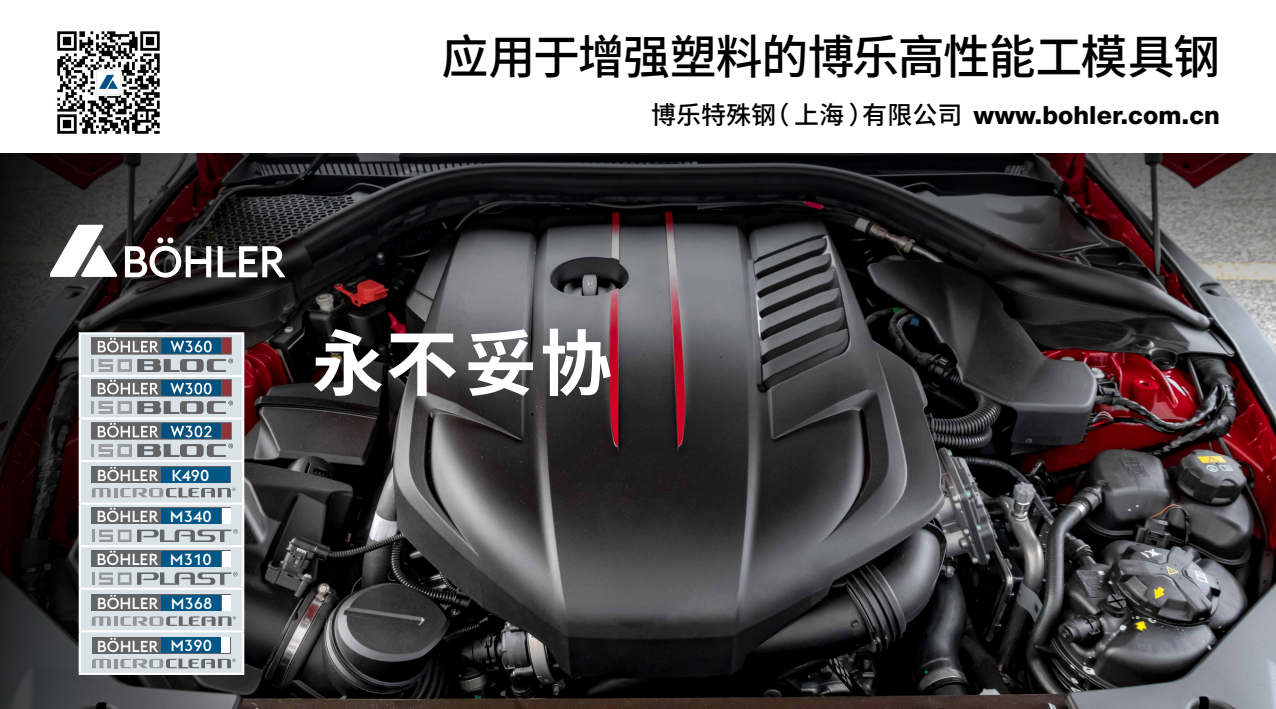
<style>
.page{position:relative;width:1276px;height:709px;background:#fff}
.page>*{position:absolute;margin:0;border:0;box-sizing:border-box;transform-origin:0 0}
.t1{font:700 72px "Source Han Sans CN";color:#fff}
.t2{font:500 47px "Source Han Sans CN";letter-spacing:-.03em;color:#000}
.t3{font:800 25px "Helvetica Neue LT Std";color:#000}
.t4{font:500 15.8px "voestalpine";color:#fff}
.t5{font:500 15.78px "voestalpine";color:#fff}
.t6{font:500 15.7px "voestalpine";color:#fff}
.t7{font:500 15.68px "voestalpine";color:#fff}
.s1{font-family:"Source Han Sans CN";font-weight:500}
</style>
<div class="page">
<img style="left:347px;top:422px;width:929px;height:287px">
<svg style="left:0;top:422px;width:347px;height:287px;background:#2c292a"></svg>
<svg style="left:0;top:153px;width:1276px;height:269px;background:#3a3336"></svg>
<img style="left:57px;top:31px;width:103px;height:103px">
<svg style="left:125px;top:237px;width:159px;height:41px"></svg>
<svg style="left:51px;top:225px;width:66px;height:52px"></svg>
<svg style="left:81px;top:334px;width:161px;height:339px;background:#d6e0e4"></svg>
<hr style="left:79px;top:332px;width:165px;height:2px;background:#fff">
<hr style="left:79px;top:334px;width:2px;height:41px;background:#fff">
<hr style="left:242px;top:334px;width:2px;height:41px;background:#fff">
<hr style="left:79px;top:375px;width:165px;height:2px;background:#fff">
<hr style="left:79px;top:377px;width:2px;height:40px;background:#fff">
<hr style="left:242px;top:377px;width:2px;height:40px;background:#fff">
<hr style="left:79px;top:417px;width:165px;height:2px;background:#fff">
<hr style="left:79px;top:419px;width:2px;height:41px;background:#fff">
<hr style="left:242px;top:419px;width:2px;height:41px;background:#fff">
<hr style="left:79px;top:460px;width:165px;height:2px;background:#fff">
<hr style="left:79px;top:462px;width:2px;height:40px;background:#fff">
<hr style="left:242px;top:462px;width:2px;height:40px;background:#fff">
<hr style="left:79px;top:502px;width:165px;height:2px;background:#fff">
<hr style="left:79px;top:504px;width:2px;height:41px;background:#fff">
<hr style="left:242px;top:504px;width:2px;height:41px;background:#fff">
<hr style="left:79px;top:545px;width:165px;height:2px;background:#fff">
<hr style="left:79px;top:547px;width:2px;height:40px;background:#fff">
<hr style="left:242px;top:547px;width:2px;height:40px;background:#fff">
<hr style="left:79px;top:587px;width:165px;height:3px;background:#fff">
<hr style="left:79px;top:590px;width:2px;height:40px;background:#fff">
<hr style="left:242px;top:590px;width:2px;height:40px;background:#fff">
<hr style="left:79px;top:630px;width:165px;height:2px;background:#fff">
<hr style="left:79px;top:632px;width:2px;height:41px;background:#fff">
<hr style="left:242px;top:632px;width:2px;height:41px;background:#fff">
<hr style="left:79px;top:673px;width:165px;height:2px;background:#fff">
<img style="left:91px;top:337px;width:141px;height:34px">
<img style="left:91px;top:379px;width:142px;height:35px">
<img style="left:91px;top:422px;width:141px;height:34px">
<div style="left:91px;top:507px;width:140px;height:17px;background:#636466"></div>
<div style="left:161px;top:508px;width:60px;height:15px;background:#005785"></div>
<div style="left:222px;top:508px;width:8px;height:15px;background:#fff"></div>
<svg style="left:92px;top:529px;width:146px;height:13px;background:#aeb4b8"></svg>
<div style="left:91px;top:550px;width:140px;height:17px;background:#636466"></div>
<div style="left:161px;top:551px;width:60px;height:15px;background:#005785"></div>
<div style="left:222px;top:551px;width:8px;height:15px;background:#fff"></div>
<svg style="left:92px;top:572px;width:146px;height:13px;background:#aeb4b8"></svg>
<div style="left:91px;top:594px;width:140px;height:17px;background:#636466"></div>
<div style="left:161px;top:595px;width:60px;height:15px;background:#005785"></div>
<div style="left:222px;top:595px;width:8px;height:15px;background:#fff"></div>
<svg style="left:92px;top:616px;width:144px;height:10px"></svg>
<div style="left:92px;top:637px;width:139px;height:16px;background:#636466"></div>
<div style="left:161px;top:637px;width:59px;height:16px;background:#005785"></div>
<div style="left:221px;top:637px;width:9px;height:16px;background:#fff"></div>
<svg style="left:92px;top:658px;width:143px;height:10px"></svg>
<div style="left:91px;top:466px;width:140px;height:17px;background:#636466"></div>
<div style="left:161px;top:467px;width:59px;height:15px;background:#005785"></div>
<div style="left:221px;top:467px;width:9px;height:15px;background:#005785"></div>
<svg style="left:92px;top:488px;width:143px;height:9px"></svg>
<p class="t6" style="left:97px;top:466px;width:114px">BÖHLER K490</p>
<p class="t4" style="left:96px;top:507px;width:117px">BÖHLER M340</p>
<p class="t4" style="left:96px;top:550px;width:117px">BÖHLER M310</p>
<p class="t5" style="left:97px;top:594px;width:117px">BÖHLER M368</p>
<p class="t7" style="left:97px;top:636px;width:116px">BÖHLER M390</p>
<h2 class="t2" style="left:441px;top:30px;width:780px">应用于增强塑料的博乐高性能工模具钢</h2>
<p class="t3" style="left:651px;top:100px;width:570px"><span class="s1">博乐特殊钢（ 上海 ）有限公司</span> www.bohler.com.cn</p>
<h1 class="t1" style="left:312px;top:323px;width:301px">永不妥协</h1>
</div>
